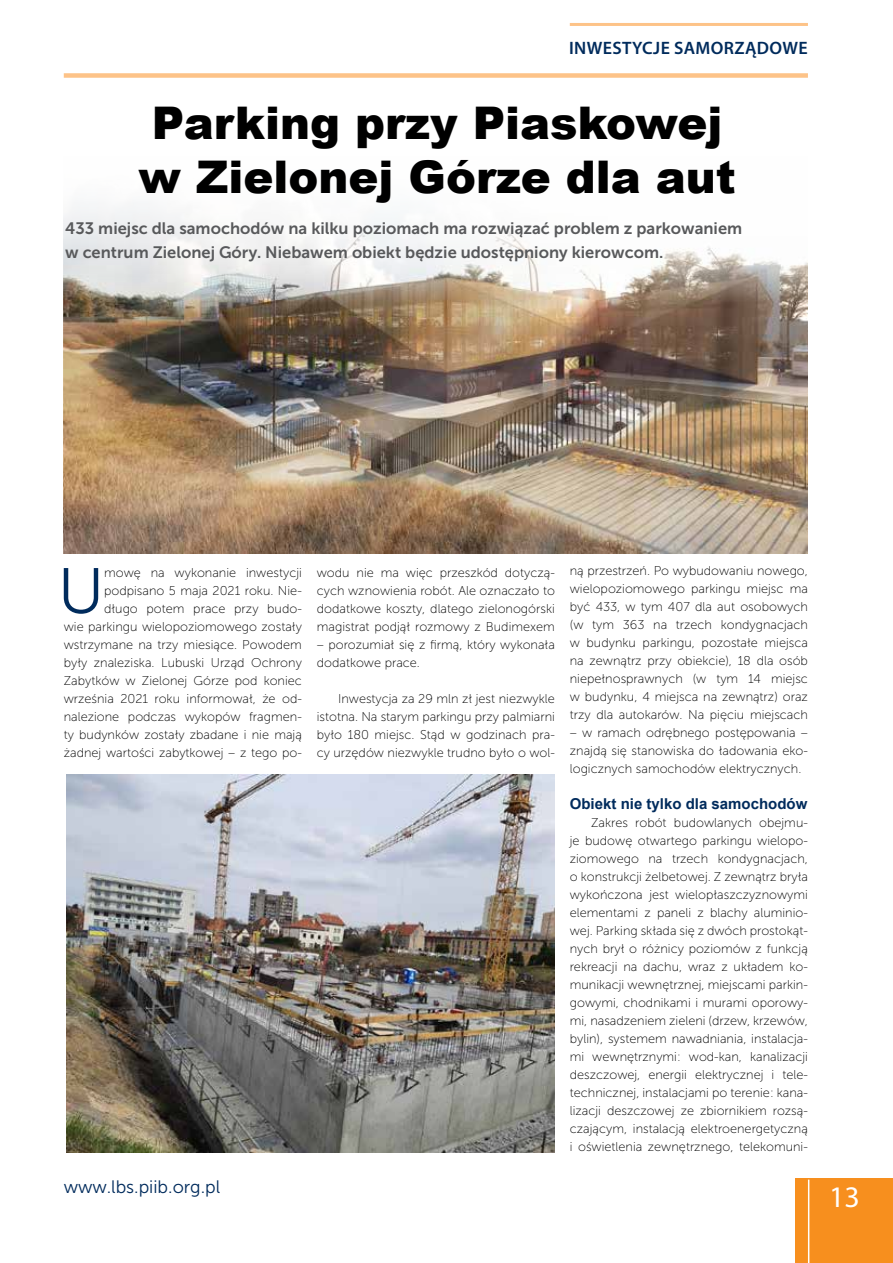
<style>
.page{position:relative;width:893px;height:1263px;background:#fff}
.page>*{position:absolute;margin:0;border:0;box-sizing:border-box;transform-origin:0 0}
.t1{font:63.9px "Museo Sans 300";color:#002b5c}
.t2{font:900 45px/54px "Arial";color:#000}
.t3{font:30px "Myriad Pro";color:#fff}
.t4{font:600 18px "Myriad Pro";letter-spacing:.02em;color:#002b5c}
.t5{font:18px "Museo Sans 300";color:#002b5c}
.t6{font:16.5px/24px "Museo Sans 700";color:#58595b}
.t7{font:700 15px "Arial";color:#002b5c}
.t8{font:12.75px/18px "Museo Sans 100";color:#000;text-align:justify}
</style>
<div class="page">
<div style="left:795px;top:1178px;width:98px;height:85px;background:#f78f1e"></div>
<hr style="left:808px;top:1179px;width:1px;height:84px;background:#fff">
<hr style="left:570px;top:23px;width:238px;height:3px;background:#fdc388">
<div style="left:64px;top:73px;width:744px;height:5px;background:#fdc388"></div>
<img style="left:64px;top:203px;width:744px;height:351px">
<img style="left:66px;top:775px;width:489px;height:377px">
<h3 class="t4" style="left:569px;top:36px;width:18px">INWES</h3>
<h3 class="t4" style="left:622px;top:36px;width:101px">TYCJE SAMORZ</h3>
<h3 class="t4" style="left:745px;top:36px;width:38px">ĄDOWE</h3>
<h2 class="t2" style="left:139px;top:95px;width:599px">Parking przy Piaskowej w Zielonej Górze dla aut</h2>
<p class="t6" style="left:65px;top:216px;width:679px">433 miejsc dla samochodów na kilku poziomach ma rozwiązać problem z parkowaniem w centrum Zielonej Góry. Niebawem obiekt będzie udostępniony kierowcom.</p>
<h1 class="t1" style="left:58px;top:557px;width:48px">U</h1>
<p class="t8" style="left:64px;top:564px;width:240px;text-align:right">mowę na wykonanie inwestycji podpisano 5 maja 2021 roku. Nie-<br>długo potem prace przy budo-<br>wie parkingu wielopoziomowego zostały wstrzymane na trzy miesiące. Powodem były znaleziska. Lubuski Urząd Ochrony Zabytków w Zielonej Górze pod koniec września 2021 roku informował, że od&shy;nalezione podczas wykopów fragmen&shy;ty budynków zostały zbadane i nie mają żadnej wartości zabytkowej – z tego po-</p>
<p class="t8" style="left:317px;top:564px;width:240px">wodu nie ma więc przeszkód dotyczą&shy;cych wznowienia robót. Ale oznaczało to dodatkowe koszty, dlatego zielonogórski magistrat podjął rozmowy z Budimexem</p>
<p class="t8" style="left:317px;top:636px;width:240px">– porozumiał się z firmą, który wykonała dodatkowe prace.</p>
<p class="t8" style="left:317px;top:690px;width:240px;text-indent:21px">Inwestycja za 29 mln zł jest niezwykle istotna. Na starym parkingu przy palmiarni było 180 miejsc. Stąd w godzinach pra&shy;cy urzędów niezwykle trudno było o wol-</p>
<p class="t8" style="left:570px;top:562px;width:240px">ną przestrzeń. Po wybudowaniu nowego, wielopoziomowego parkingu miejsc ma być 433, w tym 407 dla aut osobowych (w tym 363 na trzech kondygnacjach w budynku parkingu, pozostałe miejsca na zewnątrz przy obiekcie), 18 dla osób niepełnosprawnych (w tym 14 miejsc w budynku, 4 miejsca na zewnątrz) oraz trzy dla autokarów. Na pięciu miejscach</p>
<p class="t8" style="left:570px;top:724px;width:240px">– w ramach odrębnego postępowania – znajdą się stanowiska do ładowania eko&shy;logicznych samochodów elektrycznych.</p>
<p class="t7" style="left:570px;top:793px;width:239px">Obiekt nie tylko dla samochodów</p>
<p class="t8" style="left:570px;top:814px;width:240px;text-indent:21px">Zakres robót budowlanych obejmu&shy;je budowę otwartego parkingu wielopo&shy;ziomowego na trzech kondygnacjach, o konstrukcji żelbetowej. Z zewnątrz bryła wykończona jest wielopłaszczyznowymi elementami z paneli z blachy aluminio&shy;wej. Parking składa się z dwóch prostokąt&shy;nych brył o różnicy poziomów z funkcją rekreacji na dachu, wraz z układem ko&shy;munikacji wewnętrznej, miejscami parkin&shy;gowymi, chodnikami i murami oporowy&shy;mi, nasadzeniem zieleni (drzew, krzewów, bylin), systemem nawadniania, instalacja&shy;mi wewnętrznymi: wod-kan, kanalizacji deszczowej, energii elektrycznej i tele&shy;technicznej, instalacjami po terenie: kana&shy;lizacji deszczowej ze zbiornikiem rozsą&shy;czającym, instalacją elektroenergetyczną i oświetlenia zewnętrznego, telekomuni-</p>
<h3 class="t5" style="left:64px;top:1177px;width:158px">www.lbs.piib.org.pl</h3>
<h3 class="t3" style="left:829px;top:1179px;width:32px">13</h3>
</div>
